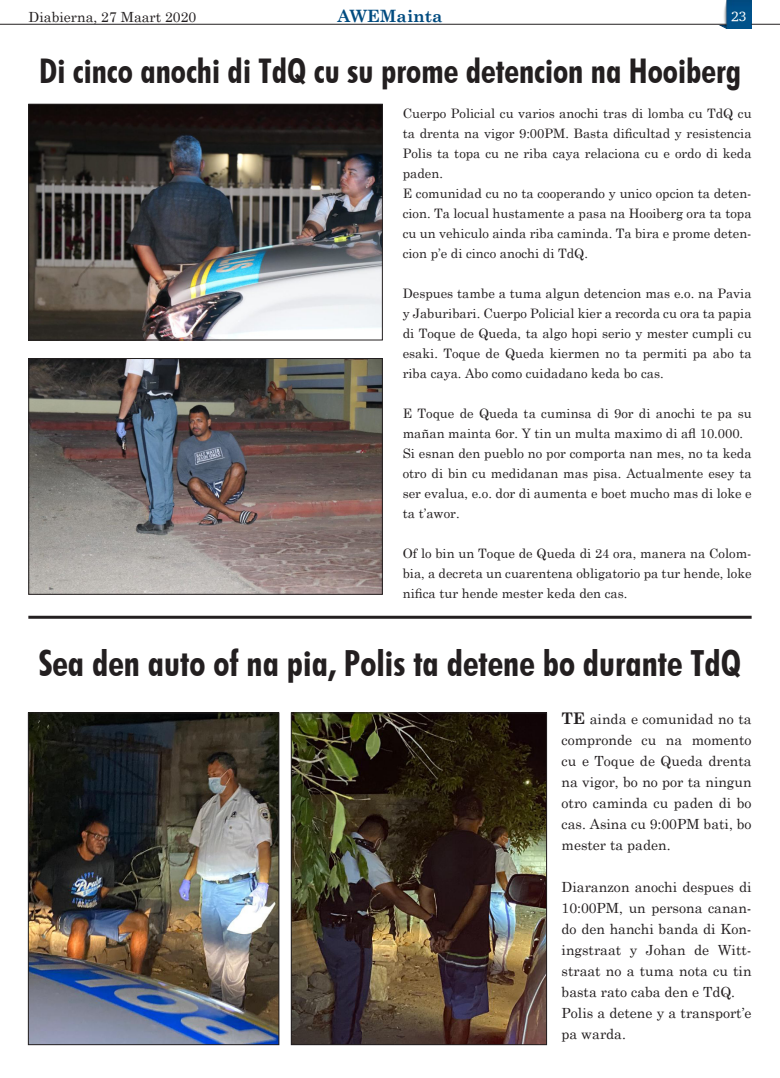
<style>
.page{position:relative;width:780px;height:1078px;background:#fff}
.page>*{position:absolute;margin:0;border:0;box-sizing:border-box;transform-origin:0 0}
.No_Spacing{font:700 condensed 36px "Futura BT";color:#231f20}
.No_Spacing-2{font:700 condensed 34px "Futura BT";color:#231f20}
.Body_Text_14{font:700 17px "Century Schoolbook";color:#004b80}
.Body_Text_14-2{font:14px/21px "Century Schoolbook";color:#231f20;text-align:justify}
.t1{font:14px "Charter ITCTT";color:#fff}
.Body_Text_14-3{font:13px/20px "Century Schoolbook";color:#231f20;text-align:justify}
.s1{font-weight:700;font-size:16px}
</style>
<div class="page">
<img style="left:718px;top:0;width:33px;height:28px">
<svg style="left:751px;top:24px;width:29px;height:1px"></svg>
<hr style="left:0;top:24px;width:726px;height:1px;background:#231f20">
<img style="left:30px;top:360px;width:350px;height:232px">
<div style="left:28px;top:358px;width:354px;height:236px;border:1px solid #231f20"></div>
<img style="left:30px;top:106px;width:350px;height:232px">
<div style="left:28px;top:104px;width:354px;height:236px;border:1px solid #231f20"></div>
<img style="left:293px;top:714px;width:252px;height:328px">
<div style="left:291px;top:712px;width:256px;height:332px;border:1px solid #231f20"></div>
<img style="left:30px;top:714px;width:247px;height:328px">
<div style="left:28px;top:712px;width:251px;height:332px;border:1px solid #231f20"></div>
<hr style="left:28px;top:615px;width:723px;height:3px;background:#231f20">
<p class="Body_Text_14-2" style="left:29px;top:5px;width:169px">Diabierna, 27 Maart 2020</p>
<p class="Body_Text_14" style="left:337px;top:3px;width:107px">AWEMainta</p>
<p class="t1" style="left:731px;top:7px;width:17px">23</p>
<p class="No_Spacing-2" style="left:39px;top:50px;width:703px">Di cinco anochi di TdQ cu su prome detencion na Hooiberg</p>
<p class="Body_Text_14-3" style="left:403px;top:102px;width:350px">Cuerpo Policial cu varios anochi tras di lomba cu TdQ cu ta drenta na vigor 9:00PM. Basta dificultad y resistencia Polis ta topa cu ne riba caya relaciona cu e ordo di keda paden.</p>
<p class="Body_Text_14-3" style="left:403px;top:182px;width:350px">E comunidad cu no ta cooperando y unico opcion ta deten&shy;cion. Ta locual hustamente a pasa na Hooiberg ora ta topa cu un vehiculo ainda riba caminda. Ta bira e prome deten&shy;cion p’e di cinco anochi di TdQ.</p>
<p class="Body_Text_14-3" style="left:403px;top:282px;width:350px">Despues tambe a tuma algun detencion mas e.o. na Pavia y Jaburibari. Cuerpo Policial kier a recorda cu ora ta papia di Toque de Queda, ta algo hopi serio y mester cumpli cu esaki. Toque de Queda kiermen no ta permiti pa abo ta riba caya. Abo como cuidadano keda bo cas.</p>
<p class="Body_Text_14-3" style="left:403px;top:402px;width:350px">E Toque de Queda ta cuminsa di 9or di anochi te pa su mañan mainta 6or. Y tin un multa maximo di afl 10.000.</p>
<p class="Body_Text_14-3" style="left:403px;top:442px;width:350px">Si esnan den pueblo no por comporta nan mes, no ta keda otro di bin cu medidanan mas pisa. Actualmente esey ta ser evalua, e.o. dor di aumenta e boet mucho mas di loke e ta t’awor.</p>
<p class="Body_Text_14-3" style="left:403px;top:542px;width:350px">Of lo bin un Toque de Queda di 24 ora, manera na Colom&shy;bia, a decreta un cuarentena obligatorio pa tur hende, loke nifica tur hende mester keda den cas.</p>
<p class="No_Spacing" style="left:39px;top:641px;width:704px">Sea den auto of na pia, Polis ta detene bo durante TdQ</p>
<p class="Body_Text_14-2" style="left:561px;top:707px;width:191px"><span class="s1">TE</span> ainda e comunidad no ta compronde cu na momento cu e Toque de Queda drenta na vigor, bo no por ta ningun otro caminda cu paden di bo cas. Asina cu 9:00PM bati, bo mester ta paden.</p>
<p class="Body_Text_14-2" style="left:561px;top:875px;width:191px">Diaranzon anochi despues di 10:00PM, un persona canan&shy;do den hanchi banda di Kon&shy;ingstraat y Johan de Witt&shy;straat no a tuma nota cu tin basta rato caba den e TdQ.</p>
<p class="Body_Text_14-2" style="left:561px;top:1001px;width:191px">Polis a detene y a transport’e pa warda.</p>
</div>
